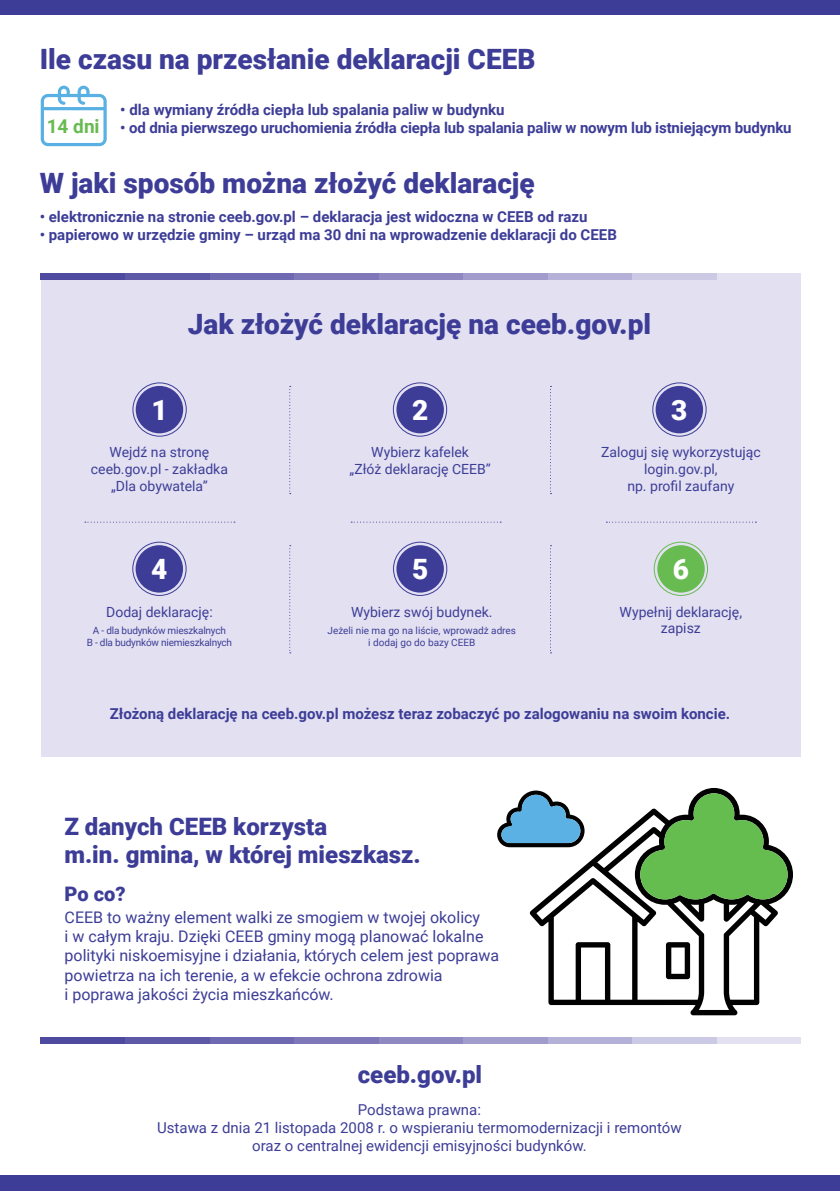
<style>
.page{position:relative;width:840px;height:1191px;background:#fff}
.page>*{position:absolute;margin:0;border:0;box-sizing:border-box;transform-origin:0 0}
.t1{font:900 28px "Roboto";color:#3d3d98}
.t2{font:900 28px "Roboto";color:#fff}
.t3{font:900 24px/28.8px "Roboto";color:#3d3d98}
.t4{font:900 20px "Roboto";color:#3d3d98}
.t5{font:16px/19.2px "Roboto";color:#3d3d98}
.t6{font:700 15px/18px "Roboto";color:#3d3d98}
.t7{font:15px/18px "Roboto";color:#3d3d98;text-align:center}
.t8{font:14px/16.8px "Roboto";color:#3d3d98;text-align:center}
.t9{font:10px/12px "Roboto";letter-spacing:-.02em;color:#3d3d98;text-align:center}
.t10{font:10px/12px "Roboto";color:#3d3d98;text-align:center}
.s1{font-size:19px;color:#67bb51}
</style>
<div class="page">
<div style="left:41px;top:276px;width:758px;height:481px;background:#e3e1f1"></div>
<div style="left:0;top:0;width:839px;height:14px;background:#3d3d98"></div>
<div style="left:715px;top:273px;width:84px;height:6px;background:#e3e1f1"></div>
<div style="left:631px;top:273px;width:84px;height:6px;background:#ccc9e5"></div>
<div style="left:547px;top:273px;width:84px;height:6px;background:#b5b0d8"></div>
<div style="left:462px;top:273px;width:85px;height:6px;background:#a19ccc"></div>
<div style="left:378px;top:273px;width:84px;height:6px;background:#8f89c2"></div>
<div style="left:294px;top:273px;width:84px;height:6px;background:#7e78b8"></div>
<div style="left:209px;top:273px;width:85px;height:6px;background:#6e69b0"></div>
<div style="left:125px;top:273px;width:84px;height:6px;background:#5d59a7"></div>
<div style="left:41px;top:273px;width:84px;height:6px;background:#4d4a9f"></div>
<div style="left:715px;top:1037px;width:84px;height:6px;background:#e3e1f1"></div>
<div style="left:631px;top:1037px;width:84px;height:6px;background:#ccc9e5"></div>
<div style="left:547px;top:1037px;width:84px;height:6px;background:#b5b0d8"></div>
<div style="left:462px;top:1037px;width:85px;height:6px;background:#a19ccc"></div>
<div style="left:378px;top:1037px;width:84px;height:6px;background:#8f89c2"></div>
<div style="left:294px;top:1037px;width:84px;height:6px;background:#7e78b8"></div>
<div style="left:209px;top:1037px;width:85px;height:6px;background:#6e69b0"></div>
<div style="left:125px;top:1037px;width:84px;height:6px;background:#5d59a7"></div>
<div style="left:41px;top:1037px;width:84px;height:6px;background:#4d4a9f"></div>
<svg style="left:85px;top:521px;width:150px;height:1px"></svg>
<svg style="left:289px;top:386px;width:1px;height:108px"></svg>
<svg style="left:550px;top:386px;width:1px;height:108px"></svg>
<svg style="left:550px;top:545px;width:1px;height:108px"></svg>
<svg style="left:289px;top:545px;width:1px;height:108px"></svg>
<svg style="left:351px;top:521px;width:150px;height:1px"></svg>
<svg style="left:606px;top:521px;width:150px;height:1px"></svg>
<div style="left:136px;top:386px;width:47px;height:47px;background:#3d3d98;border-radius:50%"></div>
<div style="left:132px;top:382px;width:55px;height:55px;border:1px solid #3d3d98;border-radius:50%"></div>
<div style="left:135px;top:545px;width:48px;height:47px;background:#3d3d98;border-radius:50%"></div>
<div style="left:132px;top:541px;width:54px;height:55px;border:1px solid #3d3d98;border-radius:50%"></div>
<div style="left:396px;top:545px;width:47px;height:47px;background:#3d3d98;border-radius:50%"></div>
<div style="left:393px;top:541px;width:54px;height:55px;border:1px solid #3d3d98;border-radius:50%"></div>
<div style="left:396px;top:386px;width:47px;height:47px;background:#3d3d98;border-radius:50%"></div>
<div style="left:392px;top:382px;width:55px;height:55px;border:1px solid #3d3d98;border-radius:50%"></div>
<div style="left:657px;top:545px;width:47px;height:47px;background:#67bb51;border-radius:50%"></div>
<div style="left:653px;top:541px;width:54px;height:55px;border:1px solid #67bb51;border-radius:50%"></div>
<div style="left:655px;top:386px;width:47px;height:47px;background:#3d3d98;border-radius:50%"></div>
<div style="left:652px;top:382px;width:54px;height:55px;border:1px solid #3d3d98;border-radius:50%"></div>
<div style="left:0;top:1175px;width:839px;height:16px;background:#3d3d98"></div>
<svg style="left:529px;top:788px;width:263px;height:227px"></svg>
<svg style="left:497px;top:790px;width:87px;height:57px"></svg>
<svg style="left:640px;top:793px;width:147px;height:106px"></svg>
<svg style="left:41px;top:86px;width:66px;height:60px"></svg>
<h1 class="t1" style="left:40px;top:39px;width:497px">Ile czasu na przesłanie deklaracji CEEB</h1>
<p class="t6" style="left:47px;top:100px;width:746px;text-indent:74px">• dla wymiany źródła ciepła lub spalania paliw w budynku<br><span class="s1">14 dni</span> • od dnia pierwszego uruchomienia źródła ciepła lub spalania paliw w nowym lub istniejącym budynku</p>
<h1 class="t1" style="left:40px;top:163px;width:496px">W jaki sposób można złożyć deklarację</h1>
<p class="t6" style="left:40px;top:207px;width:549px">• elektronicznie na stronie ceeb.gov.pl – deklaracja jest widoczna w CEEB od razu</p>
<p class="t6" style="left:40px;top:225px;width:578px">• papierowo w urzędzie gminy – urząd ma 30 dni na wprowadzenie deklaracji do CEEB</p>
<h1 class="t2" style="left:151px;top:390px;width:18px">1</h1>
<h1 class="t1" style="left:188px;top:304px;width:464px">Jak złożyć deklarację na ceeb.gov.pl</h1>
<h1 class="t2" style="left:412px;top:390px;width:18px">2</h1>
<h1 class="t2" style="left:670px;top:390px;width:18px">3</h1>
<p class="t8" style="left:91px;top:443px;width:138px">Wejdź na stronę ceeb.gov.pl - zakładka „Dla obywatela”</p>
<h1 class="t2" style="left:151px;top:550px;width:18px">4</h1>
<p class="t8" style="left:106px;top:602px;width:108px">Dodaj deklarację:</p>
<p class="t9" style="left:87px;top:624px;width:147px">A - dla budynków mieszkalnych<br>B - dla budynków niemieszkalnych</p>
<p class="t8" style="left:349px;top:443px;width:143px">Wybierz kafelek<br>„Złóż deklarację CEEB”</p>
<h1 class="t2" style="left:412px;top:550px;width:18px">5</h1>
<p class="t8" style="left:351px;top:602px;width:143px">Wybierz swój budynek.</p>
<p class="t10" style="left:327px;top:624px;width:190px">Jeżeli nie ma go na liście, wprowadż adres i dodaj go do bazy CEEB</p>
<p class="t8" style="left:600px;top:443px;width:161px">Zaloguj się wykorzystując login.gov.pl,<br>np. profil zaufany</p>
<h1 class="t2" style="left:672px;top:550px;width:18px">6</h1>
<p class="t8" style="left:619px;top:602px;width:124px">Wypełnij deklarację, zapisz</p>
<p class="t6" style="left:110px;top:704px;width:621px">Złożoną deklarację na ceeb.gov.pl możesz teraz zobaczyć po zalogowaniu na swoim koncie.</p>
<h2 class="t3" style="left:64px;top:810px;width:358px">Z danych CEEB korzysta<br>m.in. gmina, w której mieszkasz.</h2>
<h3 class="t4" style="left:65px;top:880px;width:62px">Po co?</h3>
<p class="t5" style="left:65px;top:907px;width:436px">CEEB to ważny element walki ze smogiem w twojej okolicy<br>i w całym kraju. Dzięki CEEB gminy mogą planować lokalne polityki niskoemisyjne i działania, których celem jest poprawa powietrza na ich terenie, a w efekcie ochrona zdrowia<br>i poprawa jakości życia mieszkańców.</p>
<h2 class="t3" style="left:357px;top:1059px;width:126px">ceeb.gov.pl</h2>
<p class="t7" style="left:157px;top:1100px;width:526px">Podstawa prawna:<br>Ustawa z dnia 21 listopada 2008 r. o wspieraniu termomodernizacji i remontów oraz o centralnej ewidencji emisyjności budynków.</p>
</div>
